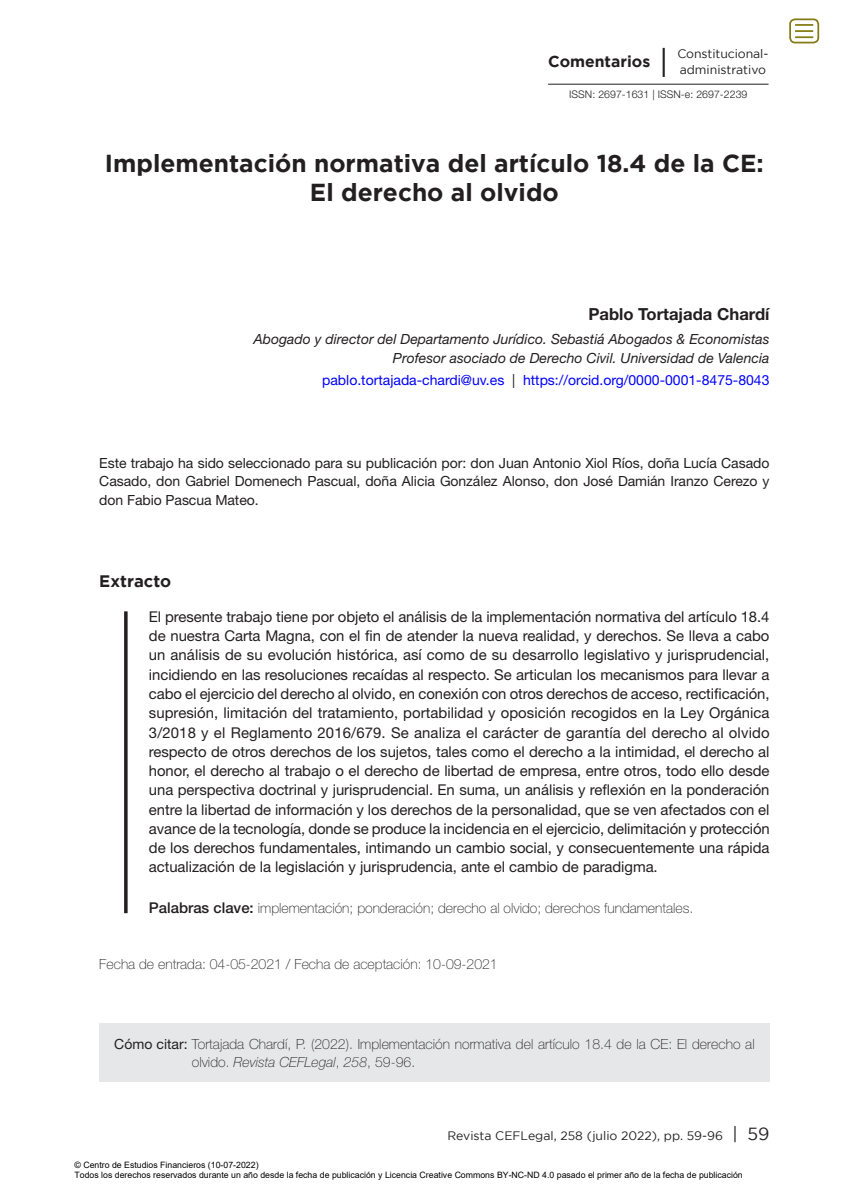
<style>
.page{position:relative;width:844px;height:1191px;background:#fff}
.page>*{position:absolute;margin:0;border:0;box-sizing:border-box;transform-origin:0 0}
.t1{font:700 24.5px/29.8px "Gotham";color:#231f20;text-align:center}
.t2{font:700 16.62px "Helvetica Neue LT Std";color:#231f20}
.t3{font:700 16.62px "Gotham";color:#231f20}
.t4{font:700 15.75px "Gotham";color:#231f20}
.t5{font:14.88px/19.2px "Helvetica Neue LT Std";letter-spacing:-.005em;color:#231f20;text-align:justify}
.t6{font:100 14px/18.4px "Helvetica Neue LT Std";color:#231f20}
.t7{font:14px/18.4px "Helvetica Neue LT Std";letter-spacing:-.005em;color:#231f20;text-align:justify}
.t8{font:italic 14px/19.2px "Helvetica Neue LT Std";color:#231f20;text-align:right}
.t9{font:14px "Helvetica Neue LT Std";color:#00f}
.t10{font:12.25px/16.6px "Gotham";color:#231f20}
.t11{font:300 10.5px "Helvetica Neue LT Std";letter-spacing:.005em;color:#231f20}
.t12{font:8.75px/10.5px "Arial";color:#000}
.s1{font-size:31.5px}
.s2{color:#231f20}
.s3{font-weight:500;font-size:14.88px}
.s4{font-weight:400}
.s5{font-style:italic}
.s6{font-size:17.5px}
</style>
<div class="page">
<hr style="left:548px;top:84px;width:220px;height:1px;background:#231f20">
<svg style="left:124px;top:611px;width:4px;height:302px"></svg>
<div style="left:99px;top:1023px;width:670px;height:58px;background:#e6e7e9"></div>
<div style="left:789px;top:18px;width:30px;height:25px;border:2px solid #847b15;border-radius:5px"></div>
<svg style="left:795px;top:24px;width:18px;height:14px"></svg>
<p class="t4" style="left:548px;top:53px;width:120px">Comentarios <span class="s1">|</span></p>
<p class="t10" style="left:677px;top:45px;width:92px">Constitucional&shy;administrativo</p>
<p class="t11" style="left:569px;top:88px;width:180px">ISSN: 2697-1631 | ISSN-e: 2697-2239</p>
<h1 class="t1" style="left:105px;top:147px;width:660px">Implementación normativa del artículo 18.4 de la CE:<br>El derecho al olvido</h1>
<p class="t2" style="left:588px;top:303px;width:183px">Pablo Tortajada Chardí</p>
<p class="t8" style="left:253px;top:329px;width:517px">Abogado y director del Departamento Jurídico. Sebastiá Abogados &amp; Economistas<br>Profesor asociado de Derecho Civil. Universidad de Valencia</p>
<p class="t9" style="left:322px;top:372px;width:449px">pablo.tortajada-chardi@uv.es <span class="s2">|</span> https://orcid.org/0000-0001-8475-8043</p>
<p class="t7" style="left:99px;top:453px;width:671px">Este trabajo ha sido seleccionado para su publicación por: don Juan Antonio Xiol Ríos, doña Lucía Casado Casado, don Gabriel Domenech Pascual, doña Alicia González Alonso, don José Damián Iranzo Cerezo y don Fabio Pascua Mateo.</p>
<p class="t3" style="left:99px;top:571px;width:73px">Extracto</p>
<p class="t5" style="left:149px;top:607px;width:622px">El presente trabajo tiene por objeto el análisis de la implementación normativa del artículo 18.4 de nuestra Carta Magna, con el fin de atender la nueva realidad, y derechos. Se lleva a cabo un análisis de su evolución histórica, así como de su desarrollo legislativo y jurisprudencial, incidiendo en las resoluciones recaídas al respecto. Se articulan los mecanismos para llevar a cabo el ejercicio del derecho al olvido, en conexión con otros derechos de acceso, rectificación, supresión, limitación del tratamiento, portabilidad y oposición recogidos en la Ley Orgánica 3/2018 y el Reglamento 2016/679. Se analiza el carácter de garantía del derecho al olvido respecto de otros derechos de los sujetos, tales como el derecho a la intimidad, el derecho al honor, el derecho al trabajo o el derecho de libertad de empresa, entre otros, todo ello desde una perspectiva doctrinal y jurisprudencial. En suma, un análisis y reflexión en la ponderación entre la libertad de información y los derechos de la personalidad, que se ven afectados con el avance de la tecnología, donde se produce la incidencia en el ejercicio, delimitación y protección de los derechos fundamentales, intimando un cambio social, y consecuentemente una rápida actualización de la legislación y jurisprudencia, ante el cambio de paradigma.</p>
<p class="t6" style="left:149px;top:899px;width:546px"><span class="s3">Palabras clave:</span> implementación; ponderación; derecho al olvido; derechos fundamentales.</p>
<p class="t6" style="left:99px;top:954px;width:400px">Fecha de entrada: 04-05-2021 / Fecha de aceptación: 10-09-2021</p>
<p class="t6" style="left:192px;top:1034px;width:564px;text-indent:-78px"><span class="s4">Cómo citar:</span> Tortajada Chardí, P. (2022). Implementación normativa del artículo 18.4 de la CE: El derecho al olvido. <span class="s5">Revista CEFLegal</span>, <span class="s5">258</span>, 59-96.</p>
<p class="t10" style="left:447px;top:1126px;width:323px">Revista CEFLegal, 258 (julio 2022), pp. 59-96 <span class="s6">| 59</span></p>
<p class="t12" style="left:74px;top:1159px;width:669px">© Centro de Estudios Financieros (10-07-2022)<br>Todos los derechos reservados durante un año desde la fecha de publicación y Licencia Creative Commons BY-NC-ND 4.0 pasado el primer año de la fecha de publicación</p>
</div>
